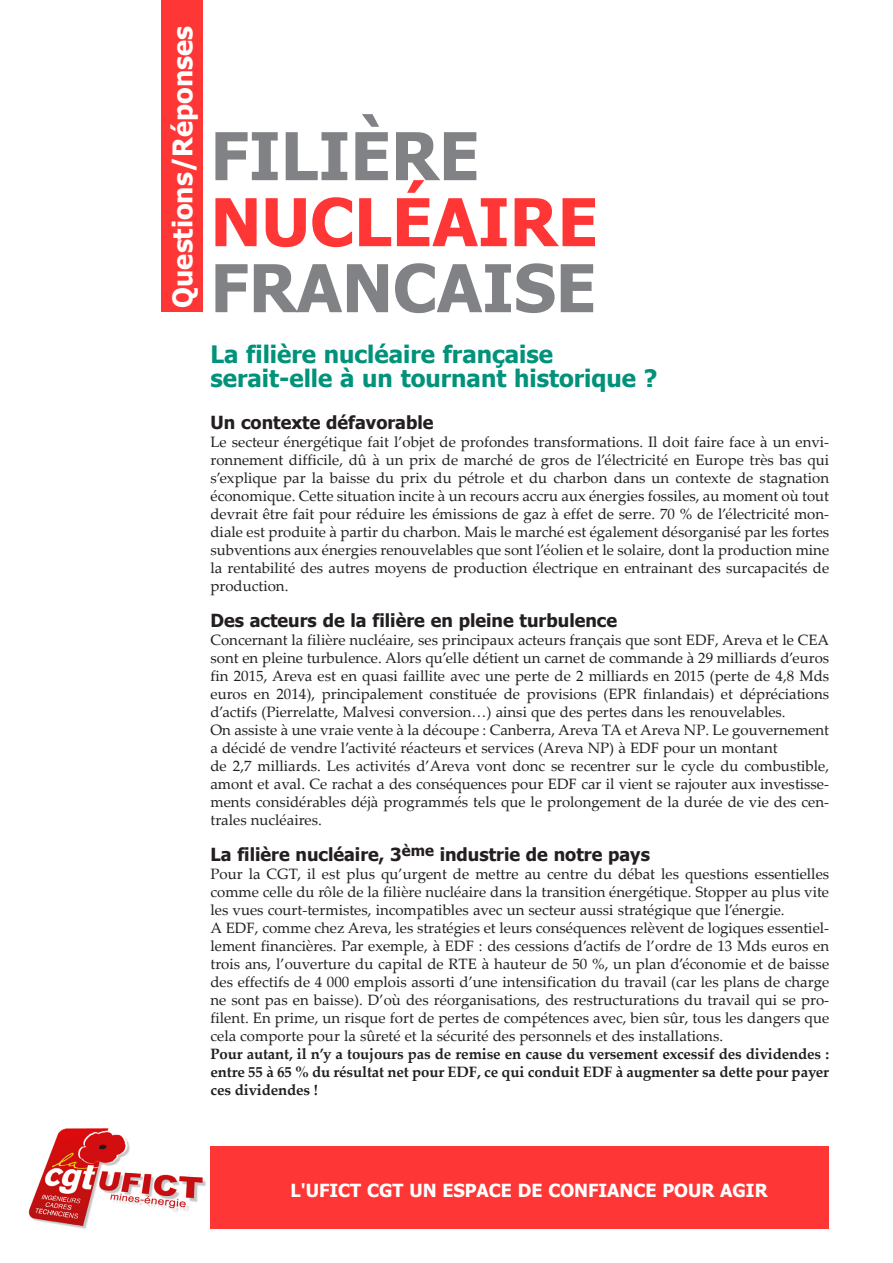
<style>
.page{position:relative;width:893px;height:1263px;background:#fff}
.page>*{position:absolute;margin:0;border:0;box-sizing:border-box;transform-origin:0 0}
.inter{font:700 66px/66px "Tahoma";color:#ff3636}
.inter-2{font:700 66px "Tahoma";color:#808285}
.inter-3{font:700 27px "Tahoma";color:#fff}
.inter-4{font:700 24px "Tahoma";color:#00927a}
.inter_2{font:700 18px "Tahoma";color:#231f20}
.inter_2-2{font:700 18px "Tahoma";color:#fff}
.texte_tract{font:15px/18px "Palatino Linotype";color:#231f20;text-align:justify}
.texte_tract-2{font:700 15px/18px "Palatino Linotype";letter-spacing:-.01em;color:#231f20;text-align:justify}
.s1{color:#808285}
</style>
<div class="page">
<div style="left:162px;top:0;width:41px;height:312px;background:#ff3636"></div>
<img style="left:28px;top:1128px;width:178px;height:101px">
<div style="left:210px;top:1146px;width:619px;height:83px;background:#ff3636"></div>
<p class="inter-3" style="left:164px;top:308px;width:283px;rotate:-90deg">Questions/Réponses</p>
<p class="inter" style="left:210px;top:119px;width:389px"><span class="s1">FILIÈRE<br></span>NUCLÉAIRE</p>
<p class="inter-2" style="left:210px;top:242px;width:387px">FRANCAISE</p>
<p class="inter-4" style="left:210px;top:337px;width:344px">La filière nucléaire française</p>
<p class="inter-4" style="left:210px;top:361px;width:449px">serait-elle à un tournant historique ?</p>
<p class="inter_2" style="left:210px;top:410px;width:225px">Un contexte défavorable</p>
<p class="texte_tract" style="left:210px;top:432px;width:620px">Le secteur énergétique fait l’objet de profondes transformations. Il doit faire face à un envi&shy;ronnement difficile, dû à un prix de marché de gros de l’électricité en Europe très bas qui s’explique par la baisse du prix du pétrole et du charbon dans un contexte de stagnation économique. Cette situation incite à un recours accru aux énergies fossiles, au moment où tout devrait être fait pour réduire les émissions de gaz à effet de serre. 70 % de l’électricité mon&shy;diale est produite à partir du charbon. Mais le marché est également désorganisé par les fortes subventions aux énergies renouvelables que sont l’éolien et le solaire, dont la production mine la rentabilité des autres moyens de production électrique en entrainant des surcapacités de production.</p>
<p class="inter_2" style="left:210px;top:608px;width:408px">Des acteurs de la filière en pleine turbulence</p>
<p class="texte_tract" style="left:210px;top:630px;width:620px">Concernant la filière nucléaire, ses principaux acteurs français que sont EDF, Areva et le CEA sont en pleine turbulence. Alors qu’elle détient un carnet de commande à 29 milliards d’euros fin 2015, Areva est en quasi faillite avec une perte de 2 milliards en 2015 (perte de 4,8 Mds euros en 2014), principalement constituée de provisions (EPR finlandais) et dépréciations d’actifs (Pierrelatte, Malvesi conversion…) ainsi que des pertes dans les renouvelables.</p>
<p class="texte_tract" style="left:210px;top:720px;width:620px">On assiste à une vraie vente à la découpe : Canberra, Areva TA et Areva NP. Le gouvernement a décidé de vendre l’activité réacteurs et services (Areva NP) à EDF pour un montant</p>
<p class="texte_tract" style="left:210px;top:756px;width:620px">de 2,7 milliards. Les activités d’Areva vont donc se recentrer sur le cycle du combustible, amont et aval. Ce rachat a des conséquences pour EDF car il vient se rajouter aux investisse&shy;ments considérables déjà programmés tels que le prolongement de la durée de vie des cen&shy;trales nucléaires.</p>
<p class="inter_2" style="left:210px;top:842px;width:441px">La filière nucléaire, 3<sup>ème</sup> industrie de notre pays</p>
<p class="texte_tract" style="left:210px;top:864px;width:620px">Pour la CGT, il est plus qu’urgent de mettre au centre du débat les questions essentielles comme celle du rôle de la filière nucléaire dans la transition énergétique. Stopper au plus vite les vues court-termistes, incompatibles avec un secteur aussi stratégique que l’énergie.</p>
<p class="texte_tract" style="left:210px;top:918px;width:620px">A EDF, comme chez Areva, les stratégies et leurs conséquences relèvent de logiques essentiel&shy;lement financières. Par exemple, à EDF : des cessions d’actifs de l’ordre de 13 Mds euros en trois ans, l’ouverture du capital de RTE à hauteur de 50 %, un plan d’économie et de baisse des effectifs de 4 000 emplois assorti d’une intensification du travail (car les plans de charge ne sont pas en baisse). D’où des réorganisations, des restructurations du travail qui se pro&shy;filent. En prime, un risque fort de pertes de compétences avec, bien sûr, tous les dangers que cela comporte pour la sûreté et la sécurité des personnels et des installations.</p>
<p class="texte_tract-2" style="left:210px;top:1044px;width:620px">Pour autant, il n’y a toujours pas de remise en cause du versement excessif des dividendes : entre 55 à 65 % du résultat net pour EDF, ce qui conduit EDF à augmenter sa dette pour payer ces dividendes !</p>
<p class="inter_2-2" style="left:291px;top:1178px;width:479px">L'UFICT CGT UN ESPACE DE CONFIANCE POUR AGIR</p>
</div>
